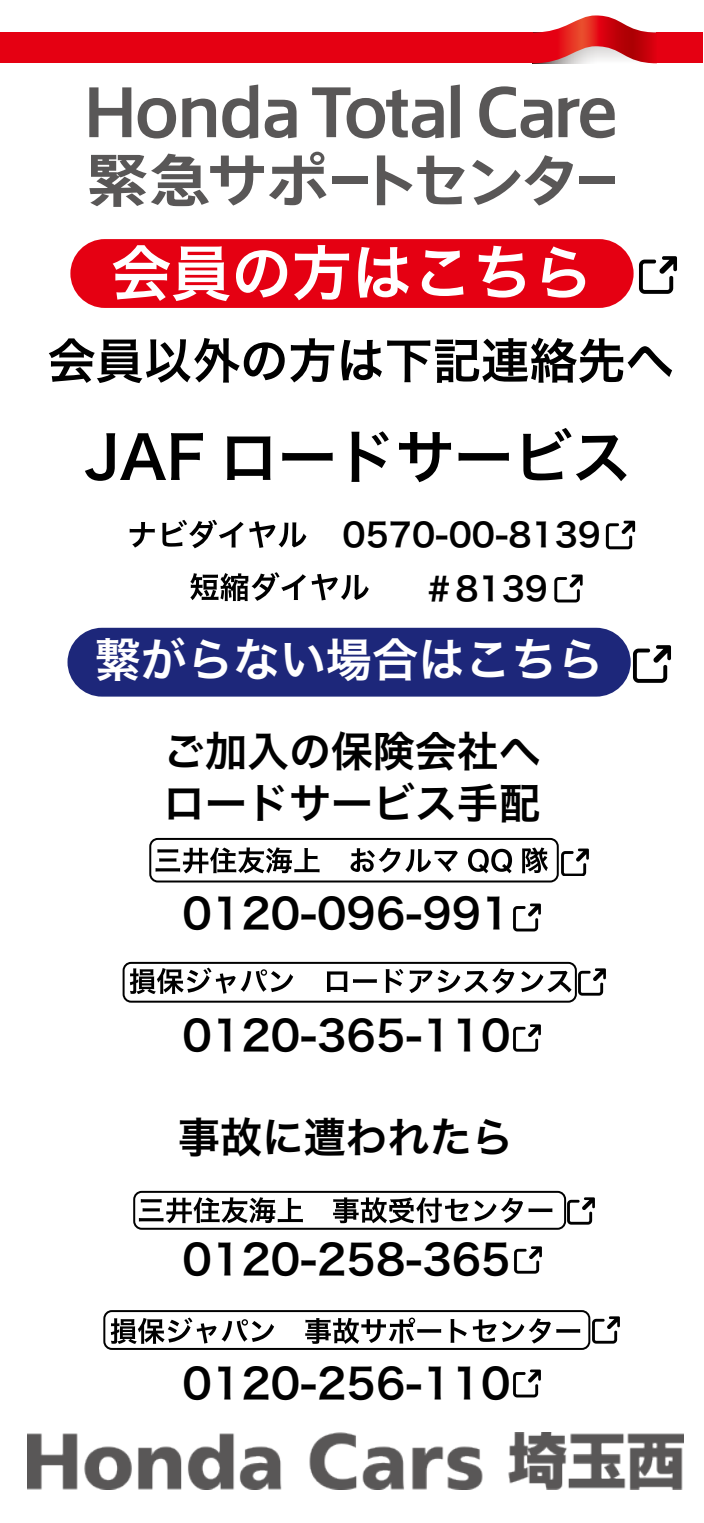
<style>
.page{position:relative;width:704px;height:1523px;background:#fff}
.page>*{position:absolute;margin:0;border:0;box-sizing:border-box;transform-origin:0 0}
.t1{font:46.25px "Hira Kaku Pro N W6";color:#fff}
.t2{font:41.88px/52.1px "Hira Kaku Pro W6";color:#000}
.t3{font:41.25px "Hira Kaku Pro N W6";color:#000}
.t4{font:32.5px/54.4px "Hira Kaku Pro N W6";color:#000}
</style>
<div class="page">
<div style="left:103px;top:1310px;width:487px;height:39px;border:2px solid #000;border-radius:8px"></div>
<div style="left:133px;top:1190px;width:432px;height:39px;border:2px solid #000;border-radius:8px"></div>
<div style="left:122px;top:962px;width:454px;height:40px;border:2px solid #000;border-radius:8px"></div>
<div style="left:149px;top:838px;width:409px;height:44px;border:2px solid #000;border-radius:8px"></div>
<svg style="left:89px;top:152px;width:237px;height:55px"></svg>
<div style="left:332px;top:177px;width:36px;height:7px;background:#595757"></div>
<svg style="left:472px;top:155px;width:100px;height:51px"></svg>
<div style="left:578px;top:177px;width:36px;height:7px;background:#595757"></div>
<svg style="left:376px;top:155px;width:88px;height:50px"></svg>
<svg style="left:89px;top:87px;width:42px;height:50px"></svg>
<svg style="left:137px;top:98px;width:39px;height:40px"></svg>
<svg style="left:264px;top:100px;width:32px;height:38px"></svg>
<svg style="left:182px;top:98px;width:34px;height:39px"></svg>
<svg style="left:222px;top:85px;width:36px;height:54px"></svg>
<svg style="left:479px;top:86px;width:73px;height:52px"></svg>
<svg style="left:558px;top:98px;width:56px;height:40px"></svg>
<svg style="left:312px;top:87px;width:131px;height:51px"></svg>
<svg style="left:450px;top:85px;width:9px;height:53px"></svg>
<div style="left:656px;top:32px;width:46px;height:31px;background:#e50012"></div>
<svg style="left:532px;top:15px;width:124px;height:48px"></svg>
<div style="left:1px;top:32px;width:531px;height:31px;background:#e50012"></div>
<div style="left:70px;top:239px;width:563px;height:69px;background:#e50012;border-radius:34px"></div>
<svg style="left:113px;top:245px;width:116px;height:56px"></svg>
<svg style="left:236px;top:250px;width:51px;height:47px"></svg>
<svg style="left:294px;top:245px;width:55px;height:55px"></svg>
<svg style="left:358px;top:247px;width:50px;height:51px"></svg>
<svg style="left:421px;top:250px;width:42px;height:46px"></svg>
<svg style="left:478px;top:246px;width:46px;height:51px"></svg>
<svg style="left:542px;top:246px;width:42px;height:52px"></svg>
<svg style="left:85px;top:433px;width:118px;height:48px"></svg>
<svg style="left:227px;top:436px;width:43px;height:44px"></svg>
<svg style="left:282px;top:453px;width:50px;height:8px"></svg>
<svg style="left:351px;top:431px;width:37px;height:51px"></svg>
<svg style="left:399px;top:432px;width:51px;height:50px"></svg>
<svg style="left:458px;top:453px;width:50px;height:8px"></svg>
<svg style="left:523px;top:428px;width:103px;height:53px"></svg>
<svg style="left:49px;top:338px;width:235px;height:45px"></svg>
<svg style="left:290px;top:338px;width:44px;height:44px"></svg>
<svg style="left:341px;top:340px;width:40px;height:40px"></svg>
<svg style="left:387px;top:338px;width:284px;height:45px"></svg>
<svg style="left:155px;top:847px;width:164px;height:26px"></svg>
<svg style="left:350px;top:848px;width:107px;height:24px"></svg>
<svg style="left:468px;top:849px;width:43px;height:24px"></svg>
<svg style="left:522px;top:847px;width:25px;height:26px"></svg>
<svg style="left:130px;top:967px;width:163px;height:27px"></svg>
<svg style="left:326px;top:971px;width:21px;height:21px"></svg>
<svg style="left:353px;top:979px;width:23px;height:4px"></svg>
<svg style="left:385px;top:969px;width:18px;height:24px"></svg>
<svg style="left:409px;top:968px;width:105px;height:25px"></svg>
<svg style="left:521px;top:970px;width:50px;height:22px"></svg>
<svg style="left:139px;top:1197px;width:164px;height:26px"></svg>
<svg style="left:333px;top:1197px;width:135px;height:26px"></svg>
<svg style="left:474px;top:1197px;width:78px;height:26px"></svg>
<svg style="left:111px;top:1317px;width:163px;height:27px"></svg>
<svg style="left:305px;top:1317px;width:136px;height:27px"></svg>
<svg style="left:450px;top:1319px;width:16px;height:23px"></svg>
<svg style="left:472px;top:1318px;width:78px;height:25px"></svg>
<svg style="left:556px;top:1329px;width:23px;height:3px"></svg>
<svg style="left:129px;top:522px;width:26px;height:25px"></svg>
<svg style="left:162px;top:520px;width:81px;height:28px"></svg>
<svg style="left:249px;top:521px;width:57px;height:27px"></svg>
<svg style="left:190px;top:572px;width:178px;height:29px"></svg>
<div style="left:67px;top:628px;width:563px;height:68px;background:#1d277a;border-radius:34px"></div>
<img style="left:28px;top:1432px;width:655px;height:57px">
<img style="left:592px;top:1316px;width:27px;height:27px">
<img style="left:639px;top:256px;width:37px;height:37px">
<img style="left:605px;top:520px;width:29px;height:29px">
<img style="left:554px;top:574px;width:28px;height:28px">
<img style="left:633px;top:645px;width:37px;height:37px">
<img style="left:561px;top:848px;width:27px;height:28px">
<img style="left:513px;top:903px;width:28px;height:28px">
<img style="left:578px;top:968px;width:28px;height:27px">
<img style="left:513px;top:1024px;width:28px;height:27px">
<img style="left:566px;top:1197px;width:29px;height:27px">
<img style="left:514px;top:1246px;width:27px;height:27px">
<img style="left:513px;top:1369px;width:28px;height:28px">
<p class="t4" style="left:422px;top:506px;width:180px;text-indent:-80px">0570-00-8139＃8139</p>
<p class="t1" style="left:94px;top:618px;width:510px">繋がらない場合はこちら</p>
<p class="t2" style="left:163px;top:723px;width:378px">ご加入の保険会社へロードサービス手配</p>
<p class="t3" style="left:182px;top:876px;width:329px">0120-096-991</p>
<p class="t3" style="left:182px;top:998px;width:329px">0120-365-110</p>
<p class="t2" style="left:178px;top:1110px;width:336px">事故に遭われたら</p>
<p class="t3" style="left:182px;top:1222px;width:329px">0120-258-365</p>
<p class="t3" style="left:182px;top:1346px;width:329px">0120-256-110</p>
</div>
